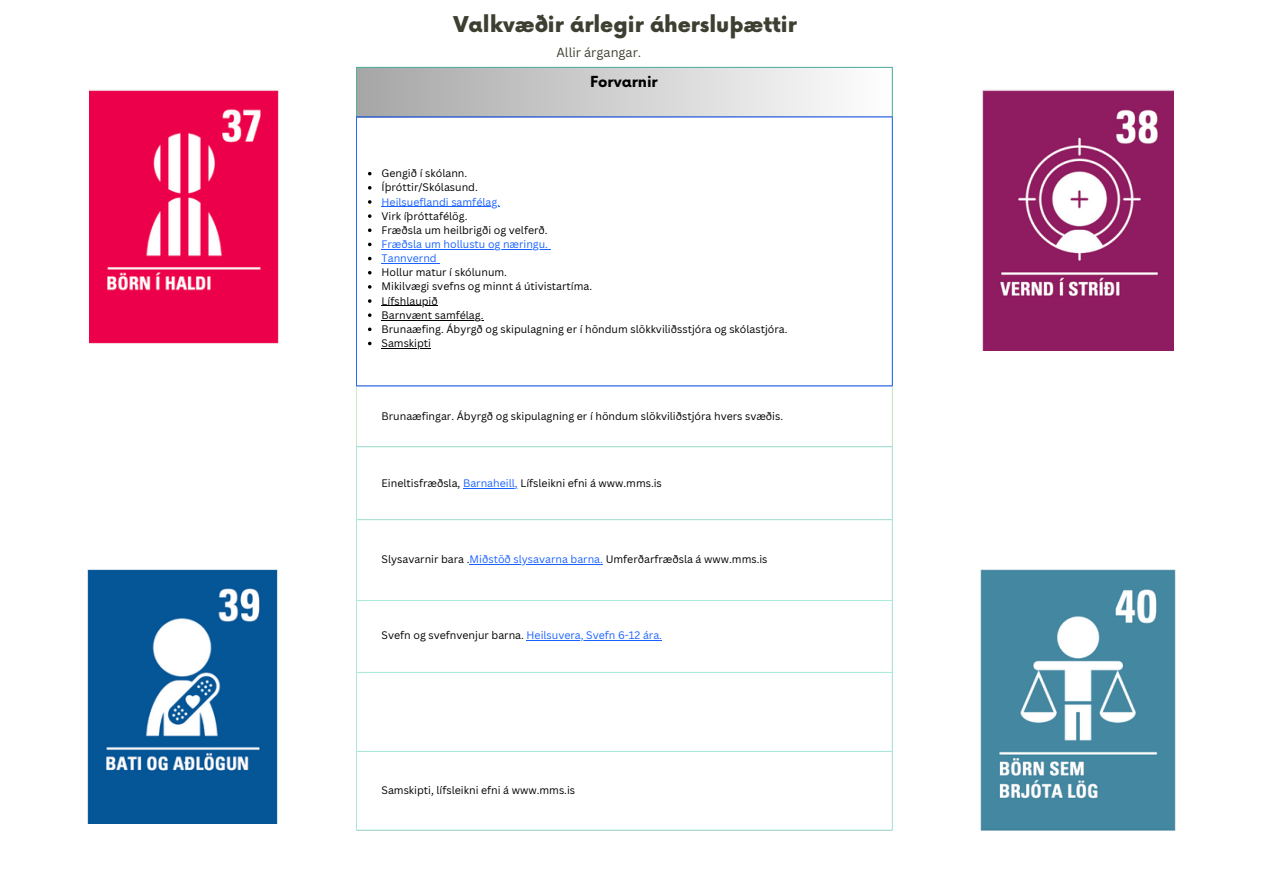
<style>
.page{position:relative;width:1263px;height:894px;background:#fff}
.page>*{position:absolute;margin:0;border:0;box-sizing:border-box;transform-origin:0 0}
.t1{font:900 21.15px "Now";color:#3d4031}
.t2{font:700 14.85px "Now";color:#000}
.t3{font:12.75px "Canva Sans";color:#3d4031}
.t4{font:10.65px "Canva Sans";color:#000}
.t5{font:10.65px "Canva Sans";color:#1a62ff}
.s1{color:#1a62ff}
</style>
<div class="page">
<div style="left:356px;top:67px;width:537px;height:50px;background:linear-gradient(to right,#a6a6a6,#fefefe)"></div>
<svg style="left:368px;top:200px;width:3px;height:4px"></svg>
<hr style="left:382px;top:206px;width:118px;height:1px;background:#1a62ff">
<svg style="left:368px;top:214px;width:3px;height:4px"></svg>
<svg style="left:368px;top:228px;width:3px;height:4px"></svg>
<hr style="left:382px;top:249px;width:166px;height:1px;background:#1a62ff">
<hr style="left:382px;top:263px;width:55px;height:1px;background:#1a62ff">
<svg style="left:368px;top:299px;width:3px;height:4px"></svg>
<hr style="left:382px;top:305px;width:56px;height:1px;background:#000">
<svg style="left:368px;top:313px;width:3px;height:4px"></svg>
<hr style="left:382px;top:319px;width:102px;height:1px;background:#000">
<svg style="left:368px;top:327px;width:3px;height:4px"></svg>
<hr style="left:382px;top:348px;width:49px;height:1px;background:#000">
<hr style="left:463px;top:487px;width:55px;height:1px;background:#1a62ff">
<hr style="left:470px;top:564px;width:133px;height:1px;background:#1a62ff">
<hr style="left:527px;top:640px;width:135px;height:1px;background:#1a62ff">
<hr style="left:356px;top:68px;width:1px;height:48px;background:#51b59f">
<hr style="left:892px;top:68px;width:1px;height:48px;background:#51b59f">
<hr style="left:356px;top:67px;width:537px;height:1px;background:#51b59f">
<hr style="left:356px;top:117px;width:1px;height:268px;background:#1a62ff">
<hr style="left:892px;top:117px;width:1px;height:268px;background:#1a62ff">
<hr style="left:356px;top:116px;width:537px;height:1px;background:#1a62ff">
<hr style="left:356px;top:385px;width:537px;height:1px;background:#1a62ff">
<hr style="left:356px;top:386px;width:1px;height:60px;background:#d0ebc8">
<hr style="left:892px;top:386px;width:1px;height:60px;background:#d0ebc8">
<hr style="left:356px;top:447px;width:1px;height:382px;background:#a9ebdc">
<hr style="left:892px;top:447px;width:1px;height:382px;background:#a9ebdc">
<hr style="left:356px;top:446px;width:537px;height:1px;background:#a9ebdc">
<hr style="left:356px;top:519px;width:537px;height:1px;background:#a9ebdc">
<hr style="left:356px;top:600px;width:537px;height:1px;background:#a9ebdc">
<hr style="left:356px;top:671px;width:537px;height:1px;background:#a9ebdc">
<hr style="left:356px;top:750px;width:537px;height:1px;background:#a9ebdc">
<hr style="left:356px;top:829px;width:537px;height:1px;background:#a9ebdc">
<img style="left:89px;top:90px;width:189px;height:254px">
<img style="left:982px;top:90px;width:192px;height:260px">
<img style="left:87px;top:569px;width:191px;height:254px">
<img style="left:981px;top:569px;width:194px;height:261px">
<h1 class="t1" style="left:453px;top:13px;width:345px">Valkvæðir árlegir áhersluþættir</h1>
<p class="t3" style="left:556px;top:44px;width:86px">Allir árgangar.</p>
<p class="t2" style="left:590px;top:73px;width:69px">Forvarnir</p>
<p class="t4" style="left:382px;top:166px;width:87px">Gengið í skólann.</p>
<h1 class="t4" style="left:382px;top:180px;width:98px">Íþróttir/Skólasund.</h1>
<p class="t5" style="left:382px;top:194px;width:120px">Heilsueflandi samfélag.</p>
<p class="t4" style="left:382px;top:208px;width:87px">Virk íþróttafélög.</p>
<p class="t4" style="left:382px;top:222px;width:168px">Fræðsla um heilbrigði og velferð.</p>
<p class="t5" style="left:382px;top:236px;width:168px">Fræðsla um hollustu og næringu.</p>
<p class="t5" style="left:382px;top:251px;width:57px">Tannvernd</p>
<p class="t4" style="left:382px;top:265px;width:127px">Hollur matur í skólunum.</p>
<p class="t4" style="left:382px;top:279px;width:212px">Mikilvægi svefns og minnt á útivistartíma.</p>
<p class="t4" style="left:382px;top:293px;width:58px">Lífshlaupið</p>
<p class="t4" style="left:382px;top:307px;width:103px">Barnvænt samfélag.</p>
<p class="t4" style="left:382px;top:321px;width:408px">Brunaæfing. Ábyrgð og skipulagning er í höndum slökkviliðsstjóra og skólastjóra.</p>
<p class="t4" style="left:382px;top:335px;width:51px">Samskipti</p>
<p class="t4" style="left:382px;top:408px;width:403px">Brunaæfingar. Ábyrgð og skipulagning er í höndum slökviliðstjóra hvers svæðis.</p>
<p class="t4" style="left:382px;top:475px;width:282px">Eineltisfræðsla, <span class="s1">Barnaheill,</span> Lífsleikni efni á www.mms.is</p>
<p class="t4" style="left:382px;top:551px;width:387px">Slysavarnir bara .<span class="s1">Miðstöð slysavarna barna.</span> Umferðarfræðsla á www.mms.is</p>
<p class="t4" style="left:382px;top:628px;width:282px">Svefn og svefnvenjur barna. <span class="s1">Heilsuvera, Svefn 6-12 ára.</span></p>
<p class="t4" style="left:382px;top:782px;width:195px">Samskipti, lífsleikni efni á www.mms.is</p>
</div>
